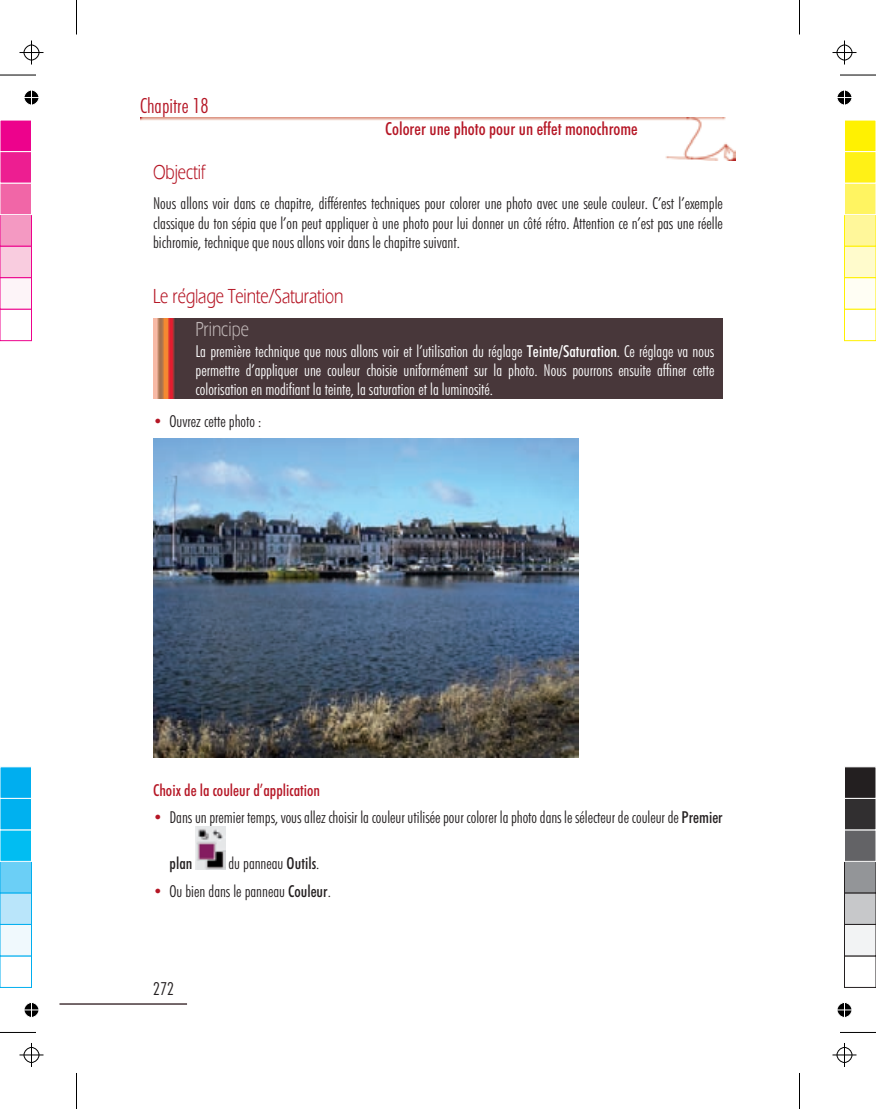
<style>
.page{position:relative;width:876px;height:1109px;background:#fff}
.page>*{position:absolute;margin:0;border:0;box-sizing:border-box;transform-origin:0 0}
.t1{font:21px "Ergoe Condensed";color:#b51625}
.t2{font:21px "Futura Lt Cn BT";color:#b51625}
.t3{font:21px "Ergoe Condensed";color:#bfb6b6}
.t4{font:18px "Futura Md Cn BT";color:#b51625}
.t5{font:18px "Futura Lt Cn BT";color:#231f20}
.t6{font:16.5px/19.2px "Futura Lt Cn BT";color:#231f20;text-align:justify}
.t7{font:16.5px/19.2px "Futura Lt Cn BT";color:#fff;text-align:justify}
.t8{font:16.5px "Futura Md Cn BT";color:#b51625}
.t9{font:16.5px "Futura Md Cn BT";color:#231f20}
.s1{font-family:"Futura Md Cn BT"}
.s2{font-size:16.2px;color:#b51625}
</style>
<div class="page">
<div style="left:153px;top:318px;width:570px;height:23px;background:#48373a"></div>
<div style="left:153px;top:340px;width:570px;height:59px;background:#48373a"></div>
<hr style="left:59px;top:1003px;width:128px;height:1px;background:#48373a">
<img style="left:141px;top:118px;width:595px;height:42px">
<img style="left:153px;top:318px;width:22px;height:81px">
<img style="left:153px;top:439px;width:425px;height:318px">
<img style="left:196px;top:826px;width:29px;height:43px">
<hr style="left:0;top:1032px;width:36px;height:1px;background:#000">
<hr style="left:76px;top:1072px;width:1px;height:36px;background:#000">
<hr style="left:0;top:75px;width:36px;height:1px;background:#000">
<hr style="left:76px;top:0;width:1px;height:34px;background:#000">
<hr style="left:840px;top:75px;width:36px;height:1px;background:#000">
<hr style="left:799px;top:0;width:1px;height:34px;background:#000">
<hr style="left:840px;top:1032px;width:36px;height:1px;background:#000">
<hr style="left:799px;top:1072px;width:1px;height:36px;background:#000">
<svg style="left:20px;top:1043px;width:24px;height:23px"></svg>
<svg style="left:20px;top:40px;width:24px;height:24px"></svg>
<svg style="left:832px;top:40px;width:24px;height:24px"></svg>
<svg style="left:832px;top:1043px;width:24px;height:23px"></svg>
<svg style="left:24px;top:1002px;width:15px;height:16px"></svg>
<svg style="left:24px;top:90px;width:15px;height:15px"></svg>
<svg style="left:837px;top:90px;width:15px;height:15px"></svg>
<svg style="left:837px;top:1002px;width:15px;height:16px"></svg>
<div style="left:0;top:955px;width:32px;height:32px;background:#fff;border:1px solid #00aeef"></div>
<div style="left:0;top:924px;width:32px;height:32px;background:#f0f9fd;border:1px solid #00aeef"></div>
<div style="left:0;top:892px;width:32px;height:32px;background:#b9e5fa;border:1px solid #00aeef"></div>
<div style="left:0;top:861px;width:32px;height:32px;background:#6bcff6;border:1px solid #00aeef"></div>
<div style="left:0;top:829px;width:32px;height:32px;background:#01bdf2;border:1px solid #fff"></div>
<div style="left:0;top:798px;width:32px;height:32px;background:#00b1ef;border:1px solid #fff"></div>
<div style="left:0;top:766px;width:32px;height:32px;background:#00aeef;border:1px solid #fff"></div>
<div style="left:0;top:309px;width:32px;height:32px;background:#fff;border:1px solid #ed028c"></div>
<div style="left:0;top:277px;width:32px;height:32px;background:#fdf4f8;border:1px solid #ed028c"></div>
<div style="left:0;top:246px;width:32px;height:32px;background:#f9ccdf;border:1px solid #ed028c"></div>
<div style="left:0;top:214px;width:32px;height:32px;background:#f499c2;border:1px solid #ed028c"></div>
<div style="left:0;top:183px;width:32px;height:32px;background:#f166a7;border:1px solid #fff"></div>
<div style="left:0;top:151px;width:32px;height:32px;background:#ed1e91;border:1px solid #fff"></div>
<div style="left:0;top:120px;width:32px;height:32px;background:#ed028c;border:1px solid #fff"></div>
<div style="left:844px;top:309px;width:32px;height:32px;background:#fff;border:1px solid #fff101"></div>
<div style="left:844px;top:277px;width:32px;height:32px;background:#fffef4;border:1px solid #fff101"></div>
<div style="left:844px;top:246px;width:32px;height:32px;background:#fffbcc;border:1px solid #fff101"></div>
<div style="left:844px;top:214px;width:32px;height:32px;background:#fff79a;border:1px solid #fff101"></div>
<div style="left:844px;top:183px;width:32px;height:32px;background:#fff461;border:1px solid #fff"></div>
<div style="left:844px;top:151px;width:32px;height:32px;background:#fff116;border:1px solid #fff"></div>
<div style="left:844px;top:120px;width:32px;height:32px;background:#fff101;border:1px solid #fff"></div>
<div style="left:844px;top:955px;width:32px;height:32px;background:#fff;border:1px solid #231f20"></div>
<div style="left:844px;top:924px;width:32px;height:32px;background:#f2f3f4;border:1px solid #231f20"></div>
<div style="left:844px;top:892px;width:32px;height:32px;background:#c7c8ca;border:1px solid #231f20"></div>
<div style="left:844px;top:861px;width:32px;height:32px;background:#939598;border:1px solid #231f20"></div>
<div style="left:844px;top:829px;width:32px;height:32px;background:#636366;border:1px solid #fff"></div>
<div style="left:844px;top:798px;width:32px;height:32px;background:#312f30;border:1px solid #fff"></div>
<div style="left:844px;top:766px;width:32px;height:32px;background:#231f20;border:1px solid #fff"></div>
<p class="t2" style="left:140px;top:97px;width:70px">Chapitre 18</p>
<p class="t4" style="left:385px;top:121px;width:254px">Colorer une photo pour un effet monochrome</p>
<p class="t1" style="left:153px;top:160px;width:54px">Objectif</p>
<p class="t6" style="left:153px;top:195px;width:571px">Nous allons voir dans ce chapitre, différentes techniques pour colorer une photo avec une seule couleur. C’est l’exemple classique du ton sépia que l’on peut appliquer à une photo pour lui donner un côté rétro. Attention ce n’est pas une réelle bichromie, technique que nous allons voir dans le chapitre suivant.</p>
<p class="t1" style="left:153px;top:285px;width:192px">Le réglage Teinte/Saturation</p>
<p class="t3" style="left:196px;top:318px;width:55px">Principe</p>
<p class="t7" style="left:196px;top:342px;width:520px">La première technique que nous allons voir et l’utilisation du réglage <span class="s1">Teinte/Saturation</span>. Ce réglage va nous permettre d’appliquer une couleur choisie uniformément sur la photo. Nous pourrons ensuite affiner cette colorisation en modifiant la teinte, la saturation et la luminosité.</p>
<p class="t6" style="left:153px;top:413px;width:110px"><span class="s2">•</span> Ouvrez cette photo :</p>
<p class="t8" style="left:153px;top:783px;width:168px">Choix de la couleur d’application</p>
<p class="t6" style="left:153px;top:809px;width:571px"><span class="s2">•</span> Dans un premier temps, vous allez choisir la couleur utilisée pour colorer la photo dans le sélecteur de couleur de <span class="s1">Premier</span></p>
<p class="t9" style="left:170px;top:856px;width:24px">plan</p>
<p class="t6" style="left:229px;top:855px;width:92px">du panneau <span class="s1">Outils</span>.</p>
<p class="t6" style="left:153px;top:883px;width:179px"><span class="s2">•</span> Ou bien dans le panneau <span class="s1">Couleur</span>.</p>
<p class="t5" style="left:153px;top:980px;width:23px">272</p>
</div>
